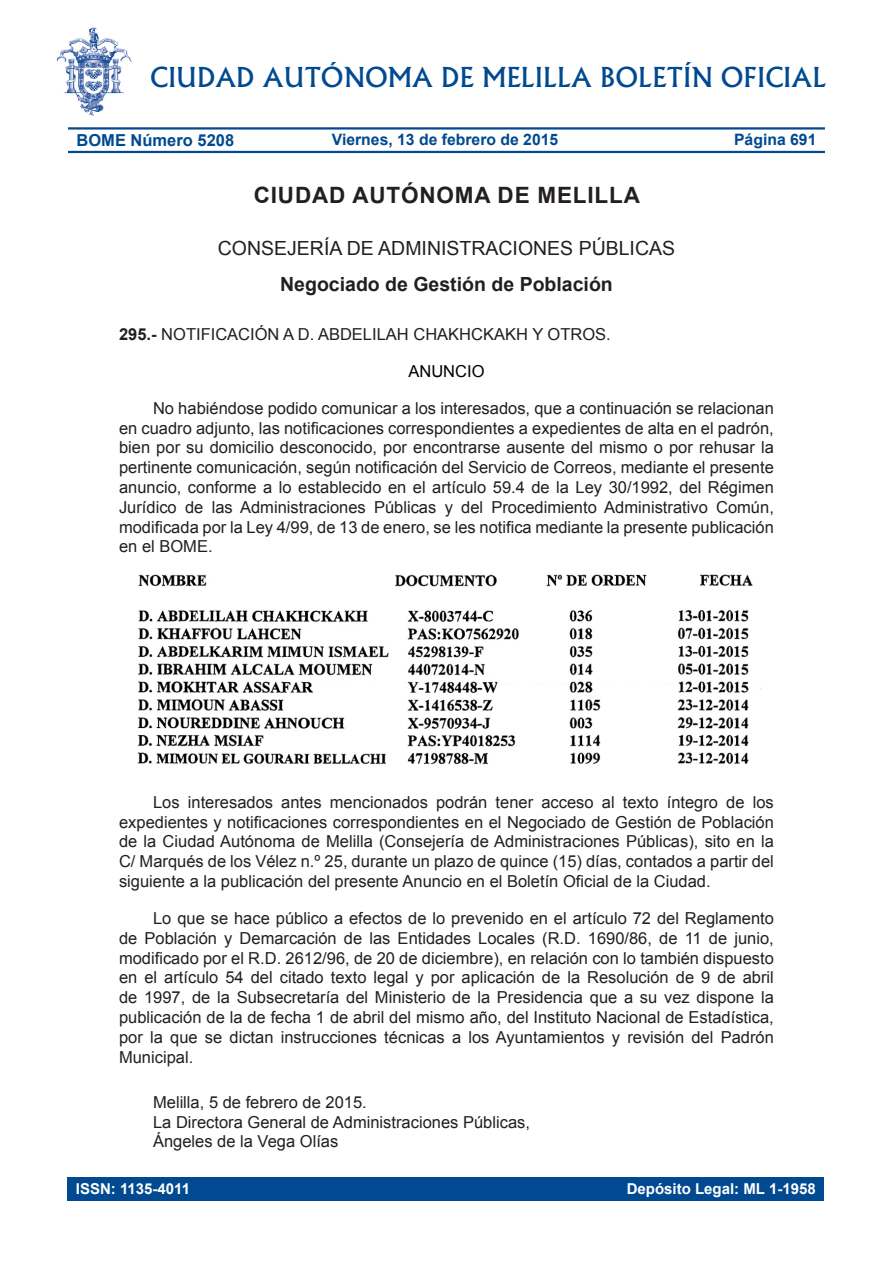
<style>
.page{position:relative;width:893px;height:1263px;background:#fff}
.page>*{position:absolute;margin:0;border:0;box-sizing:border-box;transform-origin:0 0}
.t1{font:500 26.25px "Albertus";color:#014990}
.ORGANISMO_SUM_Mel{font:700 22.5px "Arial";letter-spacing:.035em;color:#231f20}
.SUB_ORGANISMO_Mel{font:19.5px "Arial";color:#231f20}
.SUB_ORGANISMO-2_Mel{font:700 19.5px "Arial";color:#231f20}
.TEXTO_NORMAL_Mel{font:16.5px/19.8px "Arial";color:#231f20;text-align:justify}
.FIRMA_Mel{font:16.5px/19.8px "Arial";color:#231f20}
.ENTRADILLA_Mel{font:16.5px "Arial";color:#231f20}
.t2{font:700 16.5px "Arial";color:#014990}
.TEXTO_NORMAL-_TITULO{font:16.5px "Arial";color:#000}
.t3{font:700 15.75px "Arial";color:#014990}
.t4{font:700 15px "Arial";color:#fff}
.s1{font-size:15.15px}
.s2{font-weight:700}
</style>
<div class="page">
<hr style="left:68px;top:127px;width:757px;height:3px;background:#014990">
<hr style="left:68px;top:151px;width:757px;height:2px;background:#014990">
<img style="left:56px;top:27px;width:76px;height:89px">
<div style="left:67px;top:1177px;width:757px;height:23px;background:#014990"></div>
<img style="left:137px;top:574px;width:624px;height:191px">
<h1 class="t1" style="left:150px;top:61px;width:678px">CIUDAD AUTÓNOMA DE MELILLA BOLETÍN OFICIAL</h1>
<p class="t2" style="left:77px;top:129px;width:159px">BOME Número 5208</p>
<p class="t3" style="left:332px;top:129px;width:228px">Viernes, 13 de febrero de 2015</p>
<p class="t3" style="left:734px;top:129px;width:84px">Pá<span class="s1">g</span>ina 691</p>
<p class="ORGANISMO_SUM_Mel" style="left:254px;top:181px;width:388px">CIUDAD AUTÓNOMA DE MELILLA</p>
<p class="SUB_ORGANISMO_Mel" style="left:218px;top:235px;width:57px">conseje</p>
<p class="SUB_ORGANISMO_Mel" style="left:310px;top:235px;width:82px">ría de admi</p>
<p class="SUB_ORGANISMO_Mel" style="left:427px;top:235px;width:72px">nistracio</p>
<p class="SUB_ORGANISMO_Mel" style="left:533px;top:235px;width:85px">nes públicas</p>
<p class="SUB_ORGANISMO-2_Mel" style="left:280px;top:271px;width:334px">Negociado de Gestión de Población</p>
<p class="ENTRADILLA_Mel" style="left:119px;top:324px;width:65px"><span class="s2">295.-</span> Notificación</p>
<p class="ENTRADILLA_Mel" style="left:283px;top:324px;width:57px">a D. Abdelilah</p>
<p class="ENTRADILLA_Mel" style="left:413px;top:324px;width:58px">ChakhcKa</p>
<p class="ENTRADILLA_Mel" style="left:505px;top:324px;width:55px">kh y otros</p>
<p class="ENTRADILLA_Mel" style="left:606px;top:324px;width:6px">.</p>
<p class="TEXTO_NORMAL-_TITULO" style="left:408px;top:360px;width:78px">ANUNCIO</p>
<p class="TEXTO_NORMAL_Mel" style="left:119px;top:398px;width:656px;text-indent:34px">No habiéndose podido comunicar a los interesados, que a continuación se relacionan en cuadro adjunto, las notificaciones correspondientes a expedientes de alta en el padrón, bien por su domicilio desconocido, por encontrarse ausente del mismo o por rehusar la pertinente comunicación, según notificación del Servicio de Correos, mediante el presente anuncio, conforme a lo establecido en el artículo 59.4 de la Ley 30/1992, del Régimen Jurídico de las Administraciones Públicas y del Procedimiento Administrativo Común, modificada por la Ley 4/99, de 13 de enero, se les notifica mediante la presente publicación en el BOME.</p>
<p class="TEXTO_NORMAL_Mel" style="left:119px;top:792px;width:656px;text-indent:34px">Los interesados antes mencionados podrán tener acceso al texto íntegro de los expedientes y notificaciones correspondientes en el Negociado de Gestión de Población de la Ciudad Autónoma de Melilla (Consejería de Administraciones Públicas), sito en la C/ Marqués de los Vélez n.º 25, durante un plazo de quince (15) días, contados a partir del siguiente a la publicación del presente Anuncio en el Boletín Oficial de la Ciudad.</p>
<p class="TEXTO_NORMAL_Mel" style="left:119px;top:908px;width:656px;text-indent:34px">Lo que se hace público a efectos de lo prevenido en el artículo 72 del Reglamento de Población y Demarcación de las Entidades Locales (R.D. 1690/86, de 11 de junio, modificado por el R.D. 2612/96, de 20 de diciembre), en relación con lo también dispuesto en el artículo 54 del citado texto legal y por aplicación de la Resolución de 9 de abril de 1997, de la Subsecretaría del Ministerio de la Presidencia que a su vez dispone la publicación de la de fecha 1 de abril del mismo año, del Instituto Nacional de Estadística, por la que se dictan instrucciones técnicas a los Ayuntamientos y revisión del Padrón Municipal.</p>
<p class="FIRMA_Mel" style="left:153px;top:1092px;width:378px">Melilla, 5 de febrero de 2015.<br>La Directora General de Administraciones Públicas,<br>Ángeles de la Vega Olías</p>
<p class="t4" style="left:76px;top:1179px;width:116px">ISSN: 1135-4011</p>
<p class="t4" style="left:627px;top:1179px;width:190px">Depósito Legal: ML 1-1958</p>
</div>
